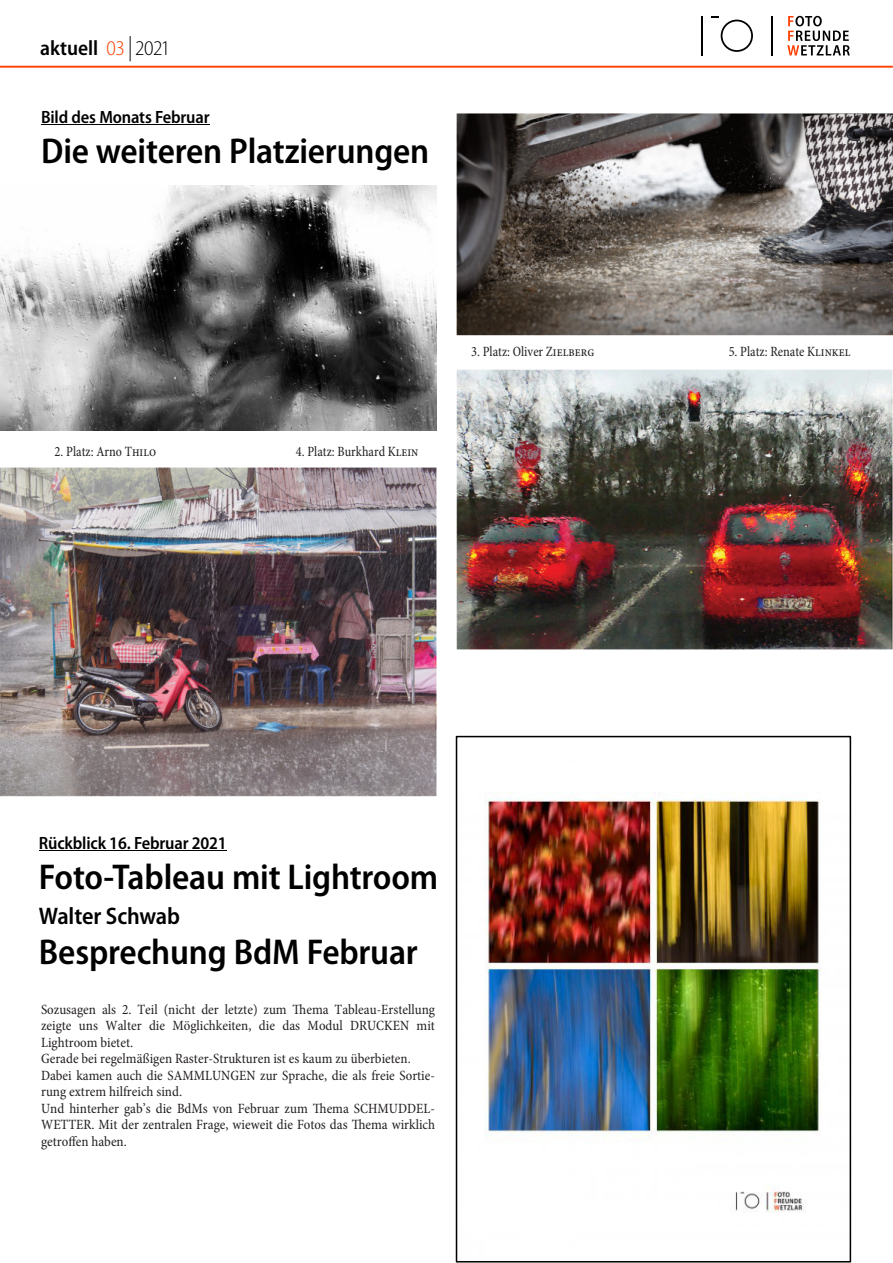
<style>
.page{position:relative;width:893px;height:1263px;background:#fff}
.page>*{position:absolute;margin:0;border:0;box-sizing:border-box;transform-origin:0 0}
.t1{font:600 semi-condensed 36px "Myriad Pro";letter-spacing:-.005em;color:#000}
.t2{font:600 semi-condensed 24px "Myriad Pro";letter-spacing:-.005em;color:#000}
.t3{font:600 semi-condensed 21px "Myriad Pro";color:#000}
.t4{font:600 semi-condensed 17.85px "Myriad Pro";letter-spacing:-.01em;color:#000}
.t5{font:condensed 14.25px/16.5px "Minion Pro";color:#231f20}
.t6{font:condensed 14.25px "Minion Pro";color:#231f20;scale:.94 1}
.s1{font-weight:300;color:#ff3f00}
.s2{font-weight:300;font-size:25.2px}
.s3{font-weight:300}
</style>
<div class="page">
<hr style="left:0;top:66px;width:893px;height:2px;background:#ff3f00">
<hr style="left:701px;top:16px;width:2px;height:39px;background:#000">
<hr style="left:771px;top:16px;width:2px;height:39px;background:#000">
<svg style="left:712px;top:16px;width:41px;height:36px"></svg>
<svg style="left:787px;top:16px;width:63px;height:39px"></svg>
<hr style="left:41px;top:124px;width:168px;height:1px;background:#000">
<hr style="left:39px;top:850px;width:188px;height:1px;background:#000">
<img style="left:0;top:186px;width:436px;height:245px">
<img style="left:456px;top:114px;width:437px;height:221px">
<img style="left:0;top:468px;width:436px;height:328px">
<img style="left:456px;top:369px;width:437px;height:281px">
<img style="left:484px;top:792px;width:337px;height:421px">
<div style="left:456px;top:736px;width:395px;height:526px;border:2px solid #000"></div>
<h3 class="t3" style="left:40px;top:39px;width:132px">aktuell <span class="s1">03</span> <span class="s2">|</span> <span class="s3">2021</span></h3>
<p class="t4" style="left:41px;top:109px;width:170px">Bild des Monats Februar</p>
<h1 class="t1" style="left:41px;top:136px;width:390px">Die weiteren Platzierungen</h1>
<p class="t6" style="left:55px;top:445px;width:109px">2. Platz: Arno Thilo</p>
<p class="t6" style="left:296px;top:445px;width:132px">4. Platz: Burkhard Klein</p>
<p class="t6" style="left:471px;top:346px;width:133px">3. Platz: Oliver Zielberg</p>
<p class="t6" style="left:729px;top:346px;width:131px">5. Platz: Renate Klinkel</p>
<p class="t4" style="left:39px;top:835px;width:189px">Rückblick 16. Februar 2021</p>
<h1 class="t1" style="left:39px;top:862px;width:401px">Foto-Tableau mit Lightroom</h1>
<h2 class="t2" style="left:39px;top:906px;width:143px">Walter Schwab</h2>
<h1 class="t1" style="left:39px;top:937px;width:380px">Besprechung BdM Februar</h1>
<p class="t5" style="left:41px;top:1002px;width:395px">Sozusagen als 2. Teil (nicht der letzte) zum Thema Tableau-Erstellung zeigte uns Walter die Möglichkeiten, die das Modul DRUCKEN mit Lightroom bietet.<br>Gerade bei regelmäßigen Raster-Strukturen ist es kaum zu überbieten.<br>Dabei kamen auch die SAMMLUNGEN zur Sprache, die als freie Sortie‐ rung extrem hilfreich sind.<br>Und hinterher gab’s die BdMs von Februar zum Thema SCHMUDDEL‐ WETTER. Mit der zentralen Frage, wieweit die Fotos das Thema wirklich getroffen haben.</p>
</div>
